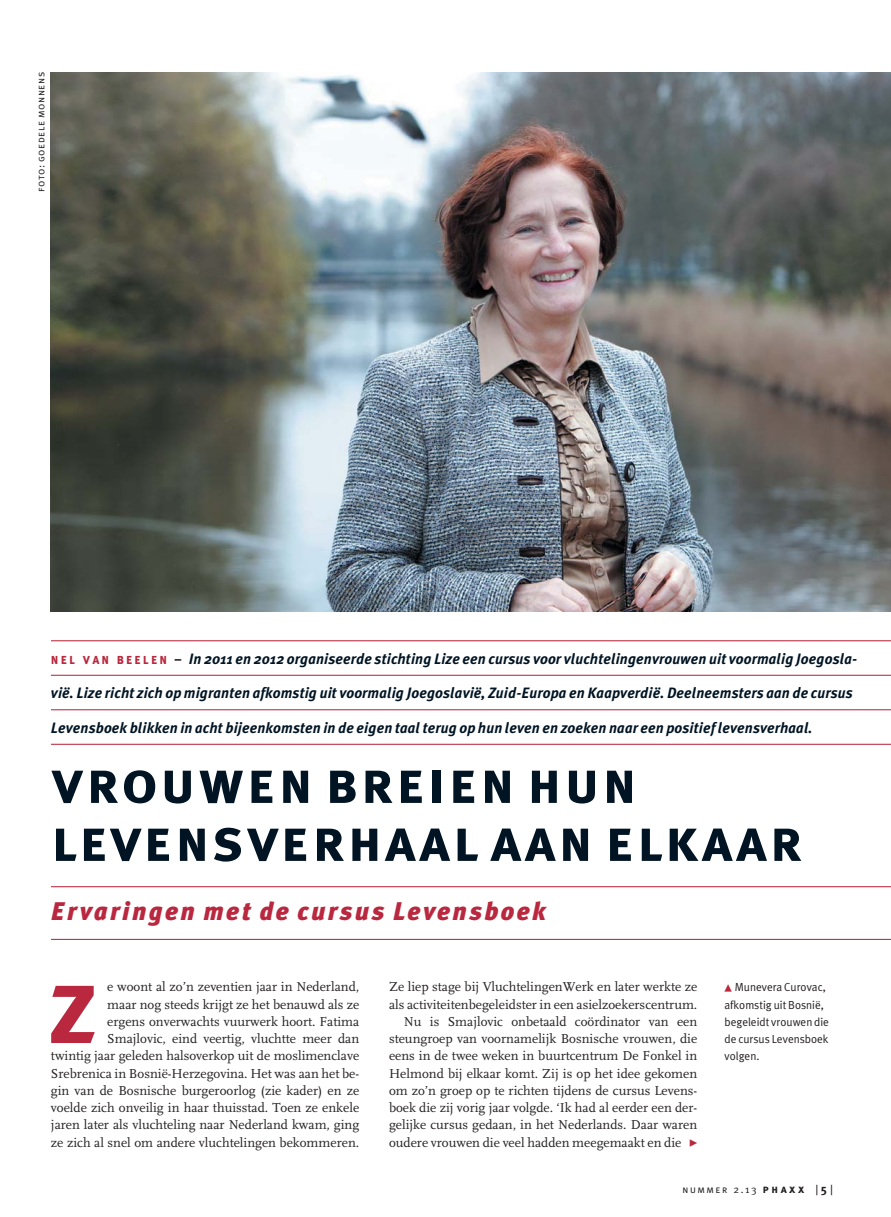
<style>
.page{position:relative;width:891px;height:1217px;background:#fff}
.page>*{position:absolute;margin:0;border:0;box-sizing:border-box;transform-origin:0 0}
.t1{font:106.2px "Meta Plus Bold Caps";color:#b9283e}
.t2{font:60px/57.9px "Meta Plus Bold Caps";letter-spacing:.035em;color:#001423}
.t3{font:italic 900 25.5px "Meta Plus";letter-spacing:.1em;color:#b9283e}
.t4{font:italic 700 15px "Meta Plus";letter-spacing:.01em;color:#001423}
.t5{font:13.5px/17.2px "FF Scala";color:#231f20;text-align:right}
.t6{font:11.7px/17.2px "Meta Plus Normal";color:#231f20}
.t7{font:10.5px "Meta Plus Normal Caps";letter-spacing:.055em;color:#231f20}
.t8{font:10.5px "Meta Caps";letter-spacing:.16em;color:#231f20}
.s1{font-family:"Meta Bold Caps";font-weight:400;font-style:normal;color:#b9283e}
.s2{font-family:"Meta Bold Caps";font-weight:400;font-style:normal;color:#231f20}
.s3{font-family:"Meta"}
.s4{font-family:"Meta Bold Caps";font-size:11.7px}
.s5{font-family:"Meta";font-size:13.5px}
.s6{font-family:"Meta";font-weight:700;font-size:12px}
</style>
<div class="page">
<img style="left:50px;top:72px;width:841px;height:868px">
<p class="t7" style="left:35px;top:192px;width:122px;rotate:-90deg">foto: goedele monnens</p>
<p class="t4" style="left:51px;top:652px;width:808px"><span class="s1">nel van beelen</span> <span class="s2">–</span> In 2011 en 2012 organiseerde stichting Lize een cursus voor vluchtelingenvrouwen uit voormalig Joegosla-</p>
<p class="t4" style="left:51px;top:687px;width:803px">vië. Lize richt zich op migranten afkomstig uit voormalig Joegoslavië, Zuid-Europa en Kaapverdië. Deelneemsters aan de cursus</p>
<p class="t4" style="left:51px;top:721px;width:763px">Levensboek blikken in acht bijeenkomsten in de eigen taal terug op hun leven en zoeken naar een positief levensverhaal.</p>
<h2 class="t2" style="left:51px;top:753px;width:753px">vrouwen breien hun levensverhaal aan elkaar</h2>
<h3 class="t3" style="left:51px;top:901px;width:497px">Ervaringen met de cursus Levensboek</h3>
<p class="t5" style="left:51px;top:979px;width:310px">e woont al zo’n zeventien jaar in Nederland,<br>maar nog steeds krijgt ze het benauwd als ze<br>ergens onverwachts vuurwerk hoort. Fatima Smajlovic, eind veertig, vluchtte meer dan<br>twintig jaar geleden halsoverkop uit de moslimenclave Srebrenica in Bosnië-Herzegovina. Het was aan het be&shy;gin van de Bosnische burgeroorlog (zie kader) en ze voelde zich onveilig in haar thuisstad. Toen ze enkele jaren later als vluchteling naar Nederland kwam, ging ze zich al snel om andere vluchtelingen bekommeren.</p>
<p class="t5" style="left:389px;top:979px;width:310px">Ze liep stage bij VluchtelingenWerk en later werkte ze</p>
<h1 class="t1" style="left:47px;top:944px;width:53px">z</h1>
<p class="t5" style="left:389px;top:996px;width:310px">als activiteitenbegeleidster in een asielzoekerscentrum.</p>
<p class="t5" style="left:404px;top:1014px;width:295px">Nu is Smajlovic onbetaald coördinator van een</p>
<p class="t5" style="left:389px;top:1031px;width:310px">steungroep van voornamelijk Bosnische vrouwen, die</p>
<p class="t5" style="left:389px;top:1048px;width:310px">eens in de twee weken in buurtcentrum De Fonkel in</p>
<p class="t5" style="left:389px;top:1065px;width:310px">Helmond bij elkaar komt. Zij is op het idee gekomen</p>
<p class="t5" style="left:389px;top:1083px;width:310px">om zo’n groep op te richten tijdens de cursus Levens-</p>
<p class="t5" style="left:389px;top:1100px;width:310px">boek die zij vorig jaar volgde. ‘Ik had al eerder een der-</p>
<p class="t5" style="left:389px;top:1117px;width:310px">gelijke cursus gedaan, in het Nederlands. Daar waren</p>
<p class="t5" style="left:389px;top:1134px;width:294px">oudere vrouwen die veel hadden meegemaakt en die</p>
<p class="t6" style="left:725px;top:979px;width:106px;text-indent:10px">Munevera Curovac, afkomstig uit Bosnië, begeleidt vrouwen die de cursus Levensboek volgen.</p>
<p class="t8" style="left:682px;top:1183px;width:152px">nummer <span class="s3">2.13</span> <span class="s4">phaxx</span> <span class="s5">|</span><span class="s6">5</span><span class="s5">|</span></p>
</div>
